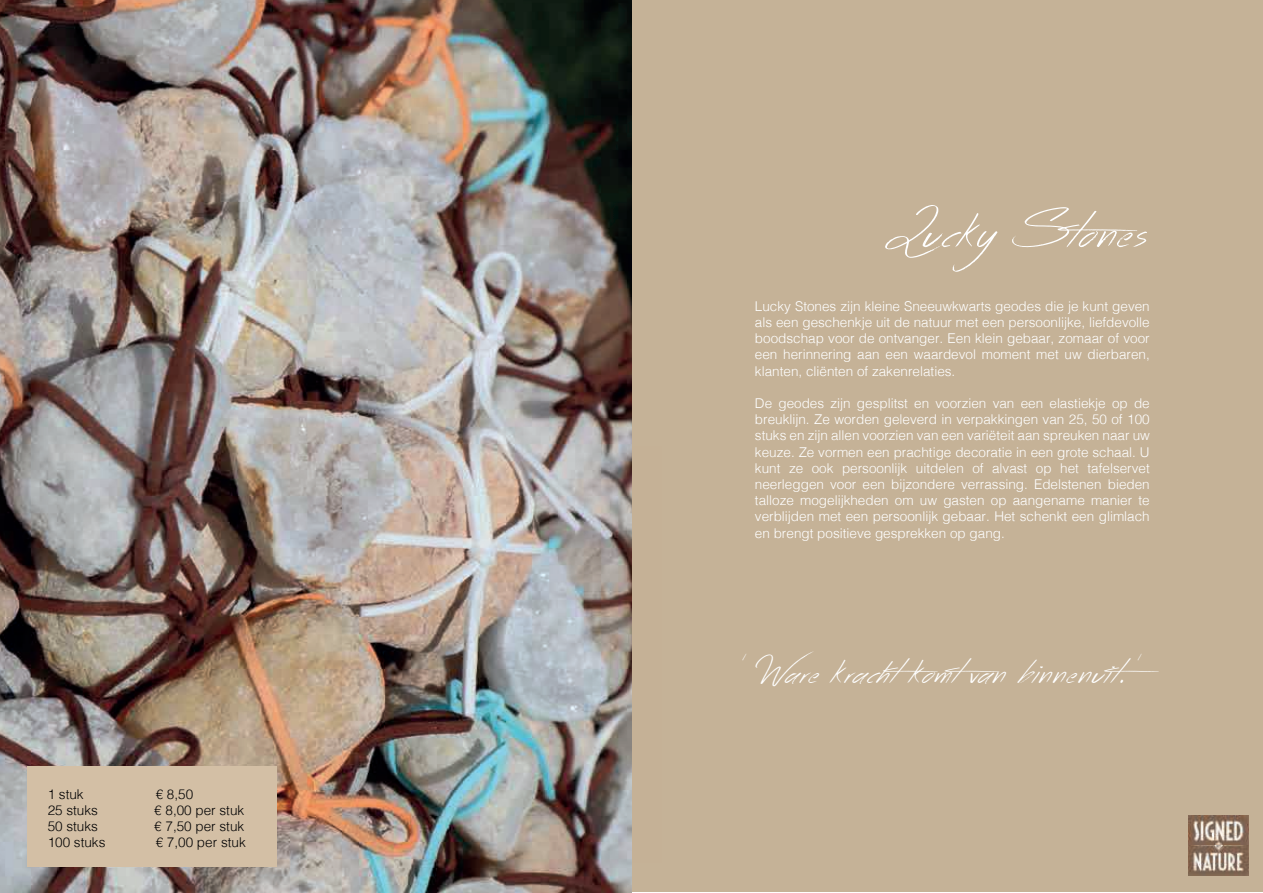
<style>
.page{position:relative;width:1263px;height:893px;background:#fff}
.page>*{position:absolute;margin:0;border:0;box-sizing:border-box;transform-origin:0 0}
.t1{font:57px "Acrossthe Road";letter-spacing:.035em;color:#fff}
.t2{font:39px "Acrossthe Road";letter-spacing:.035em;color:#fff}
.t3{font:300 13.5px/16.2px "Helvetica";color:#fff;text-align:justify}
.t4{font:300 13.5px "Helvetica";color:#000001}
.s1{font-family:"Aracne";font-weight:300;font-stretch:ultra-condensed}
</style>
<div class="page">
<div style="left:630px;top:0;width:633px;height:891px;background:#c5b297"></div>
<img style="left:1188px;top:815px;width:60px;height:60px">
<img style="left:631px;top:446px;width:1px;height:416px">
<img style="left:0;top:0;width:631px;height:893px">
<div style="left:27px;top:766px;width:249px;height:101px;background:#d3bfa5"></div>
<p class="t4" style="left:48px;top:782px;width:38px">1 stuk</p>
<p class="t4" style="left:156px;top:782px;width:39px">€ 8,50</p>
<p class="t4" style="left:48px;top:799px;width:52px">25 stuks</p>
<p class="t4" style="left:154px;top:799px;width:92px">€ 8,00 per stuk</p>
<p class="t4" style="left:48px;top:815px;width:52px">50 stuks</p>
<p class="t4" style="left:154px;top:815px;width:92px">€ 7,50 per stuk</p>
<p class="t4" style="left:48px;top:831px;width:59px">100 stuks</p>
<p class="t4" style="left:156px;top:831px;width:92px">€ 7,00 per stuk</p>
<h1 class="t1" style="left:885px;top:198px;width:264px">Lucky Stones</h1>
<p class="t3" style="left:755px;top:297px;width:396px">Lucky Stones zijn kleine Sneeuwkwarts geodes die je kunt geven als een geschenkje uit de natuur met een persoonlijke, liefdevolle boodschap voor de ontvanger. Een klein gebaar, zomaar of voor een herinnering aan een waardevol moment met uw dierbaren, klanten, cliënten of zakenrelaties.</p>
<p class="t3" style="left:755px;top:394px;width:396px">De geodes zijn gesplitst en voorzien van een elastiekje op de breuklijn. Ze worden geleverd in verpakkingen van 25, 50 of 100 stuks en zijn allen voorzien van een variëteit aan spreuken naar uw keuze. Ze vormen een prachtige decoratie in een grote schaal. U kunt ze ook persoonlijk uitdelen of alvast op het tafelservet neerleggen voor een bijzondere verrassing. Edelstenen bieden talloze mogelijkheden om uw gasten op aangename manier te verblijden met een persoonlijk gebaar. Het schenkt een glimlach en brengt positieve gesprekken op gang.</p>
<h2 class="t2" style="left:742px;top:650px;width:425px"><span class="s1">’</span> Ware krachtkomtvan binnenuit. <span class="s1">’</span></h2>
</div>
